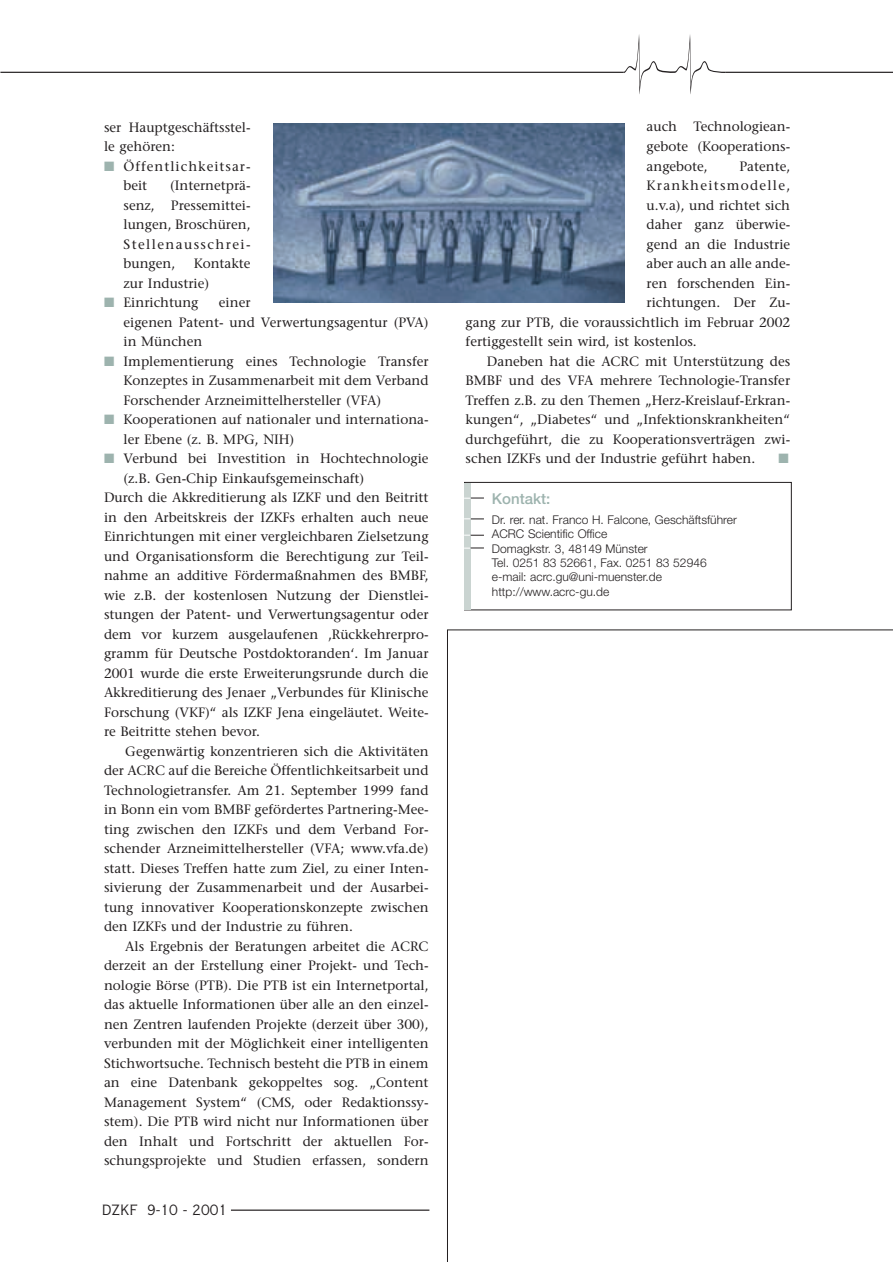
<style>
.page{position:relative;width:893px;height:1262px;background:#fff}
.page>*{position:absolute;margin:0;border:0;box-sizing:border-box;transform-origin:0 0}
.t1{font:500 15px "Helvetica Neue";color:#9db3ae}
.t2{font:14.25px "Copperplate Twenty Nine AB";color:#231f20}
.t3{font:13.5px/19.5px "Stone Serif";color:#231f20}
.t4{font:13.5px/19.5px "Stone Serif";letter-spacing:.075em;color:#231f20}
.t5{font:13.5px "Stone Serif";letter-spacing:.095em;color:#231f20}
.t6{font:13.5px "Zapf Dingbats";color:#9db3ae}
.t7{font:300 12px/14.4px "Helvetica Neue";color:#231f20}
.s1{color:#9db3ae}
</style>
<div class="page">
<hr style="left:725px;top:72px;width:167px;height:1px;background:#231f20">
<hr style="left:0;top:72px;width:623px;height:1px;background:#231f20">
<svg style="left:623px;top:34px;width:102px;height:60px"></svg>
<img style="left:273px;top:123px;width:351px;height:179px">
<hr style="left:231px;top:1209px;width:198px;height:1px;background:#231f20">
<div style="left:464px;top:482px;width:327px;height:128px;border:1px solid #231f20"></div>
<div style="left:464px;top:483px;width:6px;height:126px;background:#cad4d1"></div>
<svg style="left:464px;top:497px;width:20px;height:2px"></svg>
<svg style="left:464px;top:518px;width:20px;height:1px"></svg>
<svg style="left:464px;top:547px;width:20px;height:2px"></svg>
<svg style="left:464px;top:535px;width:20px;height:1px"></svg>
<svg style="left:447px;top:629px;width:445px;height:632px"></svg>
<p class="t3" style="left:104px;top:118px;width:148px">ser Hauptgeschäftsstel&shy;le gehören:</p>
<p class="t4" style="left:123px;top:157px;width:128px;text-indent:-20px"><span class="s1">■</span> Öffentlichkeitsar&shy;beit</p>
<p class="t3" style="left:123px;top:177px;width:128px;text-align:justify;text-indent:46px">(Internetprä&shy;senz, Pressemittei&shy;lungen, Broschüren, Stellenausschrei&shy;bungen,</p>
<p class="t3" style="left:123px;top:255px;width:128px;text-indent:70px">Kontakte zur Industrie)</p>
<p class="t3" style="left:104px;top:294px;width:96px"><span class="s1">■</span> Einrichtung</p>
<p class="t3" style="left:123px;top:294px;width:306px;text-indent:95px">einer<br>eigenen Patent- und Verwertungsagentur (PVA) in München</p>
<p class="t3" style="left:123px;top:352px;width:306px;text-align:justify;text-indent:-20px"><span class="s1">■</span> Implementierung eines Technologie Transfer Konzeptes in Zusammenarbeit mit dem Verband Forschender Arzneimittelhersteller (VFA)</p>
<p class="t3" style="left:123px;top:411px;width:306px;text-indent:-20px"><span class="s1">■</span> Kooperationen auf nationaler und internationa&shy;ler Ebene (z. B. MPG, NIH)</p>
<p class="t3" style="left:104px;top:450px;width:326px"><span class="s1">■</span> Verbund bei Investition in Hochtechnologie</p>
<p class="t3" style="left:123px;top:469px;width:242px">(z.B. Gen-Chip Einkaufsgemeinschaft)</p>
<p class="t3" style="left:104px;top:489px;width:326px">Durch die Akkreditierung als IZKF und den Beitritt</p>
<p class="t3" style="left:104px;top:508px;width:326px">in den Arbeitskreis der IZKFs erhalten auch neue</p>
<p class="t3" style="left:104px;top:528px;width:326px">Einrichtungen mit einer vergleichbaren Zielsetzung</p>
<p class="t3" style="left:104px;top:547px;width:326px">und Organisationsform die Berechtigung zur Teil-</p>
<p class="t3" style="left:104px;top:567px;width:326px">nahme an additive Fördermaßnahmen des BMBF,</p>
<p class="t3" style="left:104px;top:586px;width:326px">wie z.B. der kostenlosen Nutzung der Dienstlei-</p>
<p class="t3" style="left:104px;top:606px;width:326px">stungen der Patent- und Verwertungsagentur oder</p>
<p class="t3" style="left:104px;top:625px;width:326px">dem vor kurzem ausgelaufenen ‚Rückkehrerpro-</p>
<p class="t3" style="left:104px;top:645px;width:326px">gramm für Deutsche Postdoktoranden‘. Im Januar</p>
<p class="t3" style="left:104px;top:664px;width:326px">2001 wurde die erste Erweiterungsrunde durch die</p>
<p class="t3" style="left:104px;top:684px;width:326px">Akkreditierung des Jenaer „Verbundes für Klinische</p>
<p class="t3" style="left:104px;top:703px;width:326px">Forschung (VKF)“ als IZKF Jena eingeläutet. Weite-</p>
<p class="t3" style="left:104px;top:723px;width:157px">re Beitritte stehen bevor.</p>
<p class="t3" style="left:125px;top:742px;width:305px">Gegenwärtig konzentrieren sich die Aktivitäten</p>
<p class="t3" style="left:104px;top:762px;width:326px">der ACRC auf die Bereiche Öffentlichkeitsarbeit und</p>
<p class="t3" style="left:104px;top:781px;width:326px">Technologietransfer. Am 21. September 1999 fand</p>
<p class="t3" style="left:104px;top:801px;width:326px">in Bonn ein vom BMBF gefördertes Partnering-Mee-</p>
<p class="t3" style="left:104px;top:820px;width:326px">ting zwischen den IZKFs und dem Verband For-</p>
<p class="t3" style="left:104px;top:840px;width:326px">schender Arzneimittelhersteller (VFA; www.vfa.de)</p>
<p class="t3" style="left:104px;top:859px;width:326px">statt. Dieses Treffen hatte zum Ziel, zu einer Inten-</p>
<p class="t3" style="left:104px;top:879px;width:326px">sivierung der Zusammenarbeit und der Ausarbei-</p>
<p class="t3" style="left:104px;top:898px;width:326px">tung innovativer Kooperationskonzepte zwischen</p>
<p class="t3" style="left:104px;top:918px;width:250px">den IZKFs und der Industrie zu führen.</p>
<p class="t3" style="left:125px;top:937px;width:305px">Als Ergebnis der Beratungen arbeitet die ACRC</p>
<p class="t3" style="left:104px;top:957px;width:326px">derzeit an der Erstellung einer Projekt- und Tech-</p>
<p class="t3" style="left:104px;top:976px;width:326px">nologie Börse (PTB). Die PTB ist ein Internetportal,</p>
<p class="t3" style="left:104px;top:996px;width:326px">das aktuelle Informationen über alle an den einzel-</p>
<p class="t3" style="left:104px;top:1015px;width:326px">nen Zentren laufenden Projekte (derzeit über 300),</p>
<p class="t3" style="left:104px;top:1035px;width:326px">verbunden mit der Möglichkeit einer intelligenten</p>
<p class="t3" style="left:104px;top:1054px;width:326px">Stichwortsuche. Technisch besteht die PTB in einem</p>
<p class="t3" style="left:104px;top:1074px;width:326px">an eine Datenbank gekoppeltes sog. „Content</p>
<p class="t3" style="left:104px;top:1093px;width:326px">Management System“ (CMS, oder Redaktionssy-</p>
<p class="t3" style="left:104px;top:1113px;width:326px">stem). Die PTB wird nicht nur Informationen über</p>
<p class="t3" style="left:104px;top:1132px;width:326px">den Inhalt und Fortschritt der aktuellen For-</p>
<p class="t3" style="left:104px;top:1152px;width:326px">schungsprojekte und Studien erfassen, sondern</p>
<p class="t2" style="left:102px;top:1201px;width:127px">DZKF 9-10 - 2001</p>
<p class="t3" style="left:646px;top:118px;width:145px;text-align:justify">auch Technologiean&shy;gebote (Kooperations&shy;angebote,</p>
<p class="t3" style="left:739px;top:157px;width:52px">Patente,</p>
<p class="t5" style="left:646px;top:180px;width:145px">Krankheitsmodelle,</p>
<p class="t3" style="left:646px;top:196px;width:145px">u.v.a), und richtet sich</p>
<p class="t3" style="left:646px;top:216px;width:145px">daher ganz überwie-</p>
<p class="t3" style="left:646px;top:235px;width:145px">gend an die Industrie</p>
<p class="t3" style="left:646px;top:255px;width:145px">aber auch an alle ande-</p>
<p class="t3" style="left:646px;top:274px;width:145px">ren forschenden Ein-</p>
<p class="t3" style="left:646px;top:294px;width:145px">richtungen. Der Zu-</p>
<p class="t3" style="left:465px;top:313px;width:326px">gang zur PTB, die voraussichtlich im Februar 2002</p>
<p class="t3" style="left:465px;top:333px;width:233px">fertiggestellt sein wird, ist kostenlos.</p>
<p class="t3" style="left:487px;top:352px;width:305px">Daneben hat die ACRC mit Unterstützung des</p>
<p class="t3" style="left:465px;top:372px;width:326px">BMBF und des VFA mehrere Technologie-Transfer</p>
<p class="t3" style="left:465px;top:391px;width:326px">Treffen z.B. zu den Themen „Herz-Kreislauf-Erkran-</p>
<p class="t3" style="left:465px;top:411px;width:326px">kungen“, „Diabetes“ und „Infektionskrankheiten“</p>
<p class="t3" style="left:465px;top:430px;width:326px">durchgeführt, die zu Kooperationsverträgen zwi-</p>
<p class="t3" style="left:465px;top:450px;width:291px">schen IZKFs und der Industrie geführt haben.</p>
<p class="t6" style="left:778px;top:452px;width:12px">■</p>
<p class="t1" style="left:492px;top:493px;width:60px">Kontakt:</p>
<p class="t7" style="left:492px;top:513px;width:246px">Dr. rer. nat. Franco H. Falcone, Geschäftsführer ACRC Scientific Office<br>Domagkstr. 3, 48149 Münster<br>Tel. 0251 83 52661, Fax. 0251 83 52946 e-mail: acrc.gu@uni-muenster.de http://www.acrc-gu.de</p>
</div>
